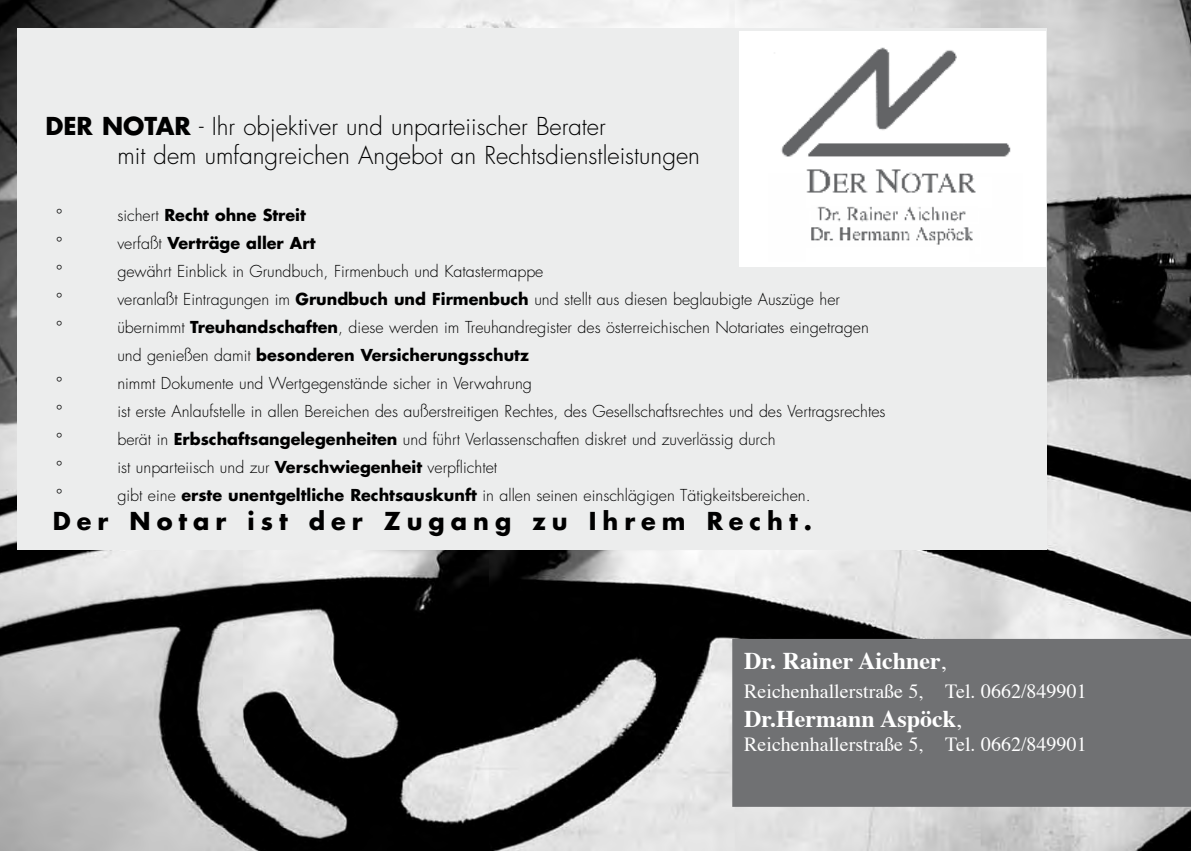
<style>
.page{position:relative;width:1191px;height:851px;background:#fff}
.page>*{position:absolute;margin:0;border:0;box-sizing:border-box;transform-origin:0 0}
.t1{font:300 24px/28.8px "Futura";color:#000}
.t2{font:700 24px "Times";color:#fff}
.t3{font:700 24px "Futura";letter-spacing:.25em;color:#000}
.t4{font:20px "Times";color:#fff}
.t5{font:300 16px/28px "Futura";color:#000}
.t6{font:700 16px "Futura";color:#000}
.s1{font-weight:700}
.s2{font-weight:300}
.s3{font-weight:400}
</style>
<div class="page">
<img style="left:0;top:0;width:1191px;height:850px">
<div style="left:17px;top:28px;width:1030px;height:522px;background:#eceded"></div>
<div style="left:732px;top:638px;width:459px;height:168px;background:#707173"></div>
<div style="left:739px;top:31px;width:307px;height:235px;background:#fff"></div>
<img style="left:774px;top:47px;width:237px;height:198px">
<h1 class="t1" style="left:117px;top:112px;width:584px;text-indent:-72px"><span class="s1">DER NOTAR</span> - Ihr objektiver und unparteiischer Berater<br>mit dem umfangreichen Angebot an Rechtsdienstleistungen</h1>
<p class="t5" style="left:56px;top:201px;width:8px">°</p>
<p class="t6" style="left:117px;top:204px;width:190px"><span class="s2">sichert</span> Recht ohne Streit</p>
<p class="t5" style="left:56px;top:229px;width:8px">°</p>
<p class="t6" style="left:117px;top:232px;width:200px"><span class="s2">verfaßt</span> Verträge aller Art</p>
<p class="t5" style="left:56px;top:257px;width:8px">°</p>
<p class="t5" style="left:117px;top:257px;width:427px">gewährt Einblick in Grundbuch, Firmenbuch und Katastermappe</p>
<p class="t5" style="left:56px;top:285px;width:8px">°</p>
<p class="t5" style="left:117px;top:285px;width:724px">veranlaßt Eintragungen im <span class="s1">Grundbuch und Firmenbuch</span> und stellt aus diesen beglaubigte Auszüge her</p>
<p class="t5" style="left:56px;top:313px;width:8px">°</p>
<p class="t5" style="left:117px;top:313px;width:753px">übernimmt <span class="s1">Treuhandschaften</span>, diese werden im Treuhandregister des österreichischen Notariates eingetragen und genießen damit <span class="s1">besonderen Versicherungsschutz</span></p>
<p class="t5" style="left:56px;top:369px;width:8px">°</p>
<p class="t5" style="left:117px;top:369px;width:416px">nimmt Dokumente und Wertgegenstände sicher in Verwahrung</p>
<p class="t5" style="left:56px;top:397px;width:8px">°</p>
<p class="t5" style="left:117px;top:397px;width:769px">ist erste Anlaufstelle in allen Bereichen des außerstreitigen Rechtes, des Gesellschaftsrechtes und des Vertragsrechtes</p>
<p class="t5" style="left:56px;top:425px;width:8px">°</p>
<p class="t5" style="left:117px;top:425px;width:659px">berät in <span class="s1">Erbschaftsangelegenheiten</span> und führt Verlassenschaften diskret und zuverlässig durch</p>
<p class="t5" style="left:56px;top:453px;width:8px">°</p>
<p class="t5" style="left:117px;top:453px;width:381px">ist unparteiisch und zur <span class="s1">Verschwiegenheit</span> verpflichtet</p>
<p class="t5" style="left:56px;top:481px;width:8px">°</p>
<p class="t5" style="left:117px;top:481px;width:695px">gibt eine <span class="s1">erste unentgeltliche Rechtsauskunft</span> in allen seinen einschlägigen Tätigkeitsbereichen.</p>
<h1 class="t3" style="left:53px;top:504px;width:760px">Der Notar ist der Zugang zu Ihrem Recht.</h1>
<h1 class="t2" style="left:744px;top:637px;width:204px">Dr. Rainer Aichner<span class="s3">,</span></h1>
<p class="t4" style="left:744px;top:672px;width:344px">Reichenhallerstraße 5, Tel. 0662/849901</p>
<h1 class="t2" style="left:744px;top:695px;width:219px">Dr.Hermann Aspöck<span class="s3">,</span></h1>
<p class="t4" style="left:744px;top:725px;width:344px">Reichenhallerstraße 5, Tel. 0662/849901</p>
</div>
